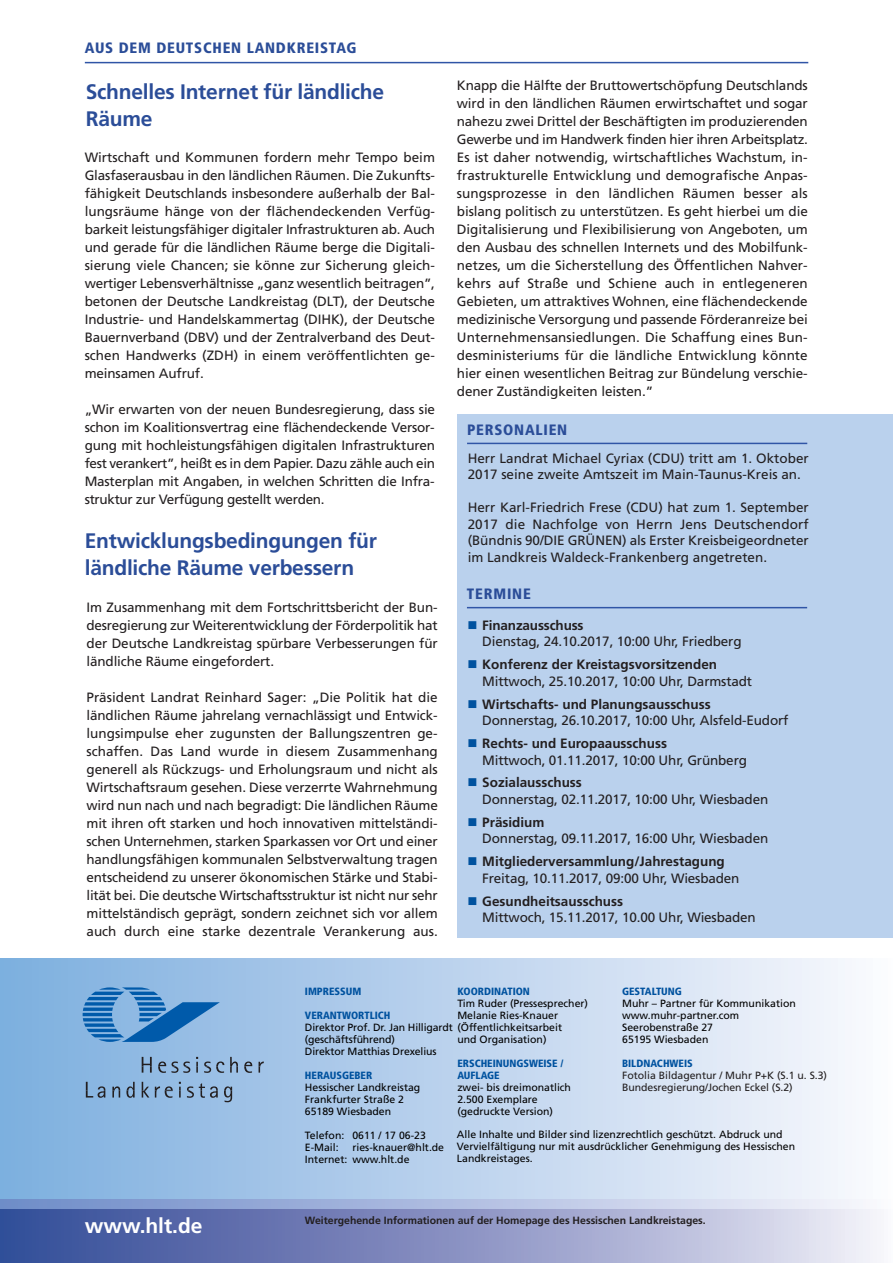
<style>
.page{position:relative;width:893px;height:1263px;background:#fff}
.page>*{position:absolute;margin:0;border:0;box-sizing:border-box;transform-origin:0 0}
.t1{font:700 21px/27px "Frutiger";letter-spacing:-.01em;color:#2b4d98}
.t2{font:700 21px "Frutiger";color:#fff}
.t3{font:900 condensed 15px "Frutiger";letter-spacing:.05em;color:#2b4d98}
.t4{font:13.5px/18px "Frutiger";letter-spacing:-.01em;color:#231f20;text-align:justify}
.t5{font:700 13.5px "Frutiger";color:#231f20}
.t6{font:10.5px/12px "Frutiger";color:#000}
.t7{font:900 condensed 10.5px/12px "Frutiger";color:#00529f}
.t8{font:10.5px/12px "Frutiger";letter-spacing:-.005em;color:#231f20}
.t9{font:700 10.5px "Frutiger";color:#231f20}
</style>
<div class="page">
<div style="left:457px;top:414px;width:435px;height:523px;background:#bad1ed"></div>
<div style="left:0;top:959px;width:892px;height:268px;background:linear-gradient(to right,#7badde,#faf9fd)"></div>
<svg style="left:86px;top:1082px;width:146px;height:20px;background:#80a1c4"></svg>
<svg style="left:142px;top:1057px;width:122px;height:16px;background:#82a0c0"></svg>
<svg style="left:83px;top:987px;width:137px;height:55px;background:#5894cd"></svg>
<hr style="left:85px;top:62px;width:723px;height:1px;background:#3055a6">
<div style="left:0;top:1201px;width:892px;height:62px;background:linear-gradient(to right,#2c4393,#edeaf6)"></div>
<svg style="left:0;top:1200px;width:892px;height:8px;background:#b0bfe1"></svg>
<hr style="left:467px;top:607px;width:340px;height:1px;background:#3055a6">
<hr style="left:467px;top:443px;width:340px;height:1px;background:#3055a6">
<p class="t3" style="left:85px;top:42px;width:273px">AUS DEM DEUTSCHEN LANDKREISTAG</p>
<h1 class="t1" style="left:86px;top:79px;width:300px">Schnelles Internet für ländliche<br>Räume</h1>
<p class="t4" style="left:85px;top:149px;width:352px">Wirtschaft und Kommunen fordern mehr Tempo beim Glasfaserausbau in den ländlichen Räumen. Die Zukunfts&shy;fähigkeit Deutschlands insbesondere außerhalb der Bal&shy;lungsräume hänge von der flächendeckenden Verfüg&shy;barkeit leistungsfähiger digitaler Infrastrukturen ab. Auch und gerade für die ländlichen Räume berge die Digitali&shy;sierung viele Chancen; sie könne zur Sicherung gleich&shy;wertiger Lebensverhältnisse „ganz wesentlich beitragen”, betonen der Deutsche Landkreistag (DLT), der Deutsche Industrie- und Handelskammertag (DIHK), der Deutsche Bauernverband (DBV) und der Zentralverband des Deut&shy;schen Handwerks (ZDH) in einem veröffentlichten ge&shy;meinsamen Aufruf.</p>
<p class="t4" style="left:85px;top:401px;width:352px">„Wir erwarten von der neuen Bundesregierung, dass sie schon im Koalitionsvertrag eine flächendeckende Versor&shy;gung mit hochleistungsfähigen digitalen Infrastrukturen fest verankert”, heißt es in dem Papier. Dazu zähle auch ein Masterplan mit Angaben, in welchen Schritten die Infra&shy;struktur zur Verfügung gestellt werden.</p>
<h1 class="t1" style="left:85px;top:529px;width:294px">Entwicklungsbedingungen für ländliche Räume verbessern</h1>
<p class="t4" style="left:87px;top:599px;width:353px">Im Zusammenhang mit dem Fortschrittsbericht der Bun&shy;desregierung zur Weiterentwicklung der Förderpolitik hat der Deutsche Landkreistag spürbare Verbesserungen für ländliche Räume eingefordert.</p>
<p class="t4" style="left:87px;top:689px;width:353px">Präsident Landrat Reinhard Sager: „Die Politik hat die ländlichen Räume jahrelang vernachlässigt und Entwick&shy;lungsimpulse eher zugunsten der Ballungszentren ge&shy;schaffen. Das Land wurde in diesem Zusammenhang generell als Rückzugs- und Erholungsraum und nicht als Wirtschaftsraum gesehen. Diese verzerrte Wahrnehmung wird nun nach und nach begradigt: Die ländlichen Räume mit ihren oft starken und hoch innovativen mittelständi&shy;schen Unternehmen, starken Sparkassen vor Ort und einer handlungsfähigen kommunalen Selbstverwaltung tragen entscheidend zu unserer ökonomischen Stärke und Stabi&shy;lität bei. Die deutsche Wirtschaftsstruktur ist nicht nur sehr mittelständisch geprägt, sondern zeichnet sich vor allem auch durch eine starke dezentrale Verankerung aus.</p>
<p class="t4" style="left:457px;top:77px;width:352px">Knapp die Hälfte der Bruttowertschöpfung Deutschlands wird in den ländlichen Räumen erwirtschaftet und sogar nahezu zwei Drittel der Beschäftigten im produzierenden Gewerbe und im Handwerk finden hier ihren Arbeitsplatz.<br>Es ist daher notwendig, wirtschaftliches Wachstum, in&shy;frastrukturelle Entwicklung und demografische Anpas&shy;sungsprozesse in den ländlichen Räumen besser als bislang politisch zu unterstützen. Es geht hierbei um die Digitalisierung und Flexibilisierung von Angeboten, um den Ausbau des schnellen Internets und des Mobilfunk&shy;netzes, um die Sicherstellung des Öffentlichen Nahver&shy;kehrs auf Straße und Schiene auch in entlegeneren Gebieten, um attraktives Wohnen, eine flächendeckende medizinische Versorgung und passende Förderanreize bei Unternehmensansiedlungen. Die Schaffung eines Bun&shy;desministeriums für die ländliche Entwicklung könnte hier einen wesentlichen Beitrag zur Bündelung verschie&shy;dener Zuständigkeiten leisten.”</p>
<p class="t3" style="left:467px;top:424px;width:102px">PERSONALIEN</p>
<p class="t4" style="left:468px;top:451px;width:343px;line-height:16.5px">Herr Landrat Michael Cyriax (CDU) tritt am 1. Oktober<br>2017 seine zweite Amtszeit im Main-Taunus-Kreis an.</p>
<p class="t4" style="left:468px;top:500px;width:343px;line-height:16.5px">Herr Karl-Friedrich Frese (CDU) hat zum 1. September 2017 die Nachfolge von Herrn Jens Deutschendorf (Bündnis 90/DIE GRÜNEN) als Erster Kreisbeigeordneter im Landkreis Waldeck-Frankenberg angetreten.</p>
<p class="t3" style="left:467px;top:588px;width:65px">TERMINE</p>
<p class="t5" style="left:482px;top:620px;width:103px">Finanzausschuss</p>
<p class="t4" style="left:482px;top:634px;width:261px">Dienstag, 24.10.2017, 10:00 Uhr, Friedberg</p>
<p class="t5" style="left:482px;top:659px;width:236px">Konferenz der Kreistagsvorsitzenden</p>
<p class="t4" style="left:482px;top:673px;width:271px">Mittwoch, 25.10.2017, 10:00 Uhr, Darmstadt</p>
<p class="t5" style="left:482px;top:699px;width:230px">Wirtschafts- und Planungsausschuss</p>
<p class="t4" style="left:482px;top:713px;width:308px">Donnerstag, 26.10.2017, 10:00 Uhr, Alsfeld-Eudorf</p>
<p class="t5" style="left:482px;top:738px;width:186px">Rechts- und Europaausschuss</p>
<p class="t4" style="left:482px;top:752px;width:266px">Mittwoch, 01.11.2017, 10:00 Uhr, Grünberg</p>
<p class="t5" style="left:482px;top:777px;width:101px">Sozialausschuss</p>
<p class="t4" style="left:482px;top:791px;width:287px">Donnerstag, 02.11.2017, 10:00 Uhr, Wiesbaden</p>
<p class="t5" style="left:482px;top:817px;width:64px">Präsidium</p>
<p class="t4" style="left:482px;top:831px;width:287px">Donnerstag, 09.11.2017, 16:00 Uhr, Wiesbaden</p>
<p class="t5" style="left:482px;top:856px;width:244px">Mitgliederversammlung/Jahrestagung</p>
<p class="t4" style="left:482px;top:870px;width:259px">Freitag, 10.11.2017, 09:00 Uhr, Wiesbaden</p>
<p class="t5" style="left:482px;top:895px;width:142px">Gesundheitsausschuss</p>
<p class="t4" style="left:482px;top:909px;width:275px">Mittwoch, 15.11.2017, 10.00 Uhr, Wiesbaden</p>
<p class="t7" style="left:305px;top:986px;width:58px">IMPRESSUM</p>
<p class="t7" style="left:305px;top:1010px;width:87px">VERANTWORTLICH</p>
<p class="t6" style="left:305px;top:1022px;width:259px">Direktor Prof. Dr. Jan Hilligardt (Öffentlichkeitsarbeit (geschäftsführend)<br>Direktor Matthias Drexelius</p>
<p class="t7" style="left:305px;top:1070px;width:69px">HERAUSGEBER</p>
<p class="t6" style="left:305px;top:1082px;width:117px">Hessischer Landkreistag<br>Frankfurter Straße 2<br>65189 Wiesbaden</p>
<p class="t6" style="left:305px;top:1130px;width:122px">Telefon: 0611 / 17 06-23<br>E-Mail:</p>
<p class="t7" style="left:457px;top:986px;width:74px">KOORDINATION</p>
<p class="t6" style="left:457px;top:998px;width:132px">Tim Ruder (Pressesprecher)<br>Melanie Ries-Knauer</p>
<p class="t6" style="left:457px;top:1034px;width:91px">und Organisation)</p>
<p class="t7" style="left:457px;top:1058px;width:108px">ERSCHEINUNGSWEISE /<br>AUFLAGE</p>
<p class="t6" style="left:457px;top:1082px;width:115px">zwei- bis dreimonatlich<br>2.500 Exemplare (gedruckte Version)</p>
<p class="t7" style="left:622px;top:986px;width:61px">GESTALTUNG</p>
<p class="t6" style="left:622px;top:998px;width:175px">Muhr – Partner für Kommunikation www.muhr-partner.com<br>Seerobenstraße 27<br>65195 Wiesbaden</p>
<p class="t7" style="left:622px;top:1058px;width:72px">BILDNACHWEIS</p>
<p class="t8" style="left:622px;top:1070px;width:206px">Fotolia Bildagentur / Muhr P+K (S.1 u. S.3)<br>Bundesregierung/Jochen Eckel (S.2)</p>
<p class="t6" style="left:457px;top:1130px;width:340px">Alle Inhalte und Bilder sind lizenzrechtlich geschützt. Abdruck und<br>Vervielfältigung nur mit ausdrücklicher Genehmigung des Hessischen<br>Landkreistages.</p>
<p class="t6" style="left:305px;top:1142px;width:141px;text-indent:47px">ries-knauer@hlt.de<br>Internet: www.hlt.de</p>
<h1 class="t2" style="left:85px;top:1217px;width:119px">www.hlt.de</h1>
<p class="t9" style="left:305px;top:1216px;width:403px">Weitergehende Informationen auf der Homepage des Hessischen Landkreistages.</p>
</div>
